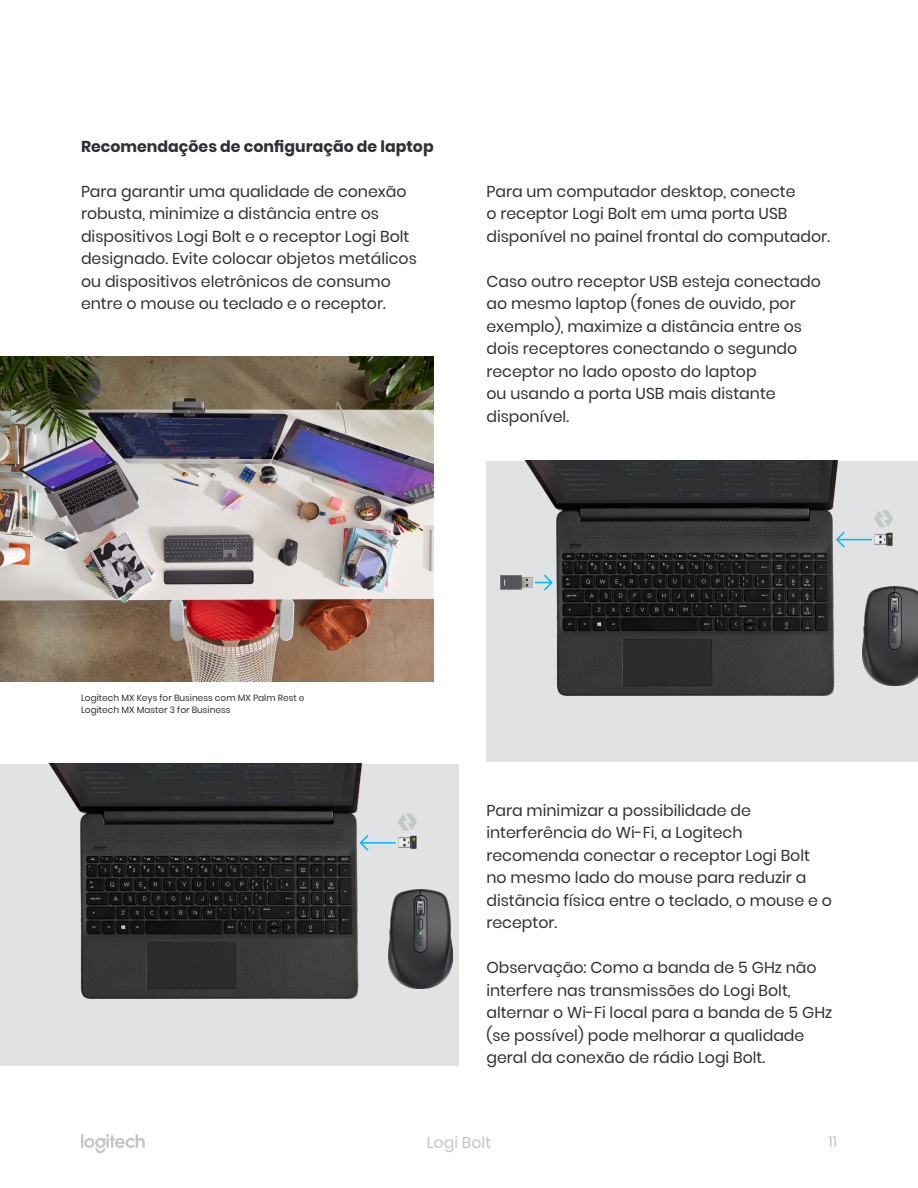
<style>
.page{position:relative;width:918px;height:1188px;background:#fff}
.page>*{position:absolute;margin:0;border:0;box-sizing:border-box;transform-origin:0 0}
.t1{font:15.75px/22.5px "Poppins";color:#2e3033}
.t2{font:700 15.75px "Poppins";color:#2e3033}
.t3{font:15.75px "Poppins";color:#c2c7c7}
.t4{font:15px "Poppins";color:#c2c7c7}
.t5{font:9px/12px "Poppins";color:#2e3033}
</style>
<div class="page">
<svg style="left:81px;top:1134px;width:65px;height:19px"></svg>
<img style="left:0;top:356px;width:433px;height:325px">
<div style="left:486px;top:461px;width:432px;height:301px;background:#e1e2e3"></div>
<img style="left:525px;top:461px;width:314px;height:235px">
<img style="left:874px;top:532px;width:19px;height:14px">
<hr style="left:837px;top:539px;width:35px;height:1px;background:#00b8fc">
<svg style="left:835px;top:530px;width:11px;height:19px"></svg>
<img style="left:500px;top:559px;width:36px;height:47px">
<svg style="left:535px;top:573px;width:19px;height:19px"></svg>
<svg style="left:874px;top:510px;width:19px;height:17px"></svg>
<img style="left:863px;top:586px;width:55px;height:99px">
<div style="left:0;top:764px;width:459px;height:301px;background:#e1e2e3"></div>
<img style="left:388px;top:889px;width:64px;height:99px">
<img style="left:49px;top:764px;width:314px;height:235px">
<img style="left:398px;top:830px;width:19px;height:19px">
<hr style="left:361px;top:842px;width:35px;height:2px;background:#00b8fc">
<svg style="left:358px;top:833px;width:12px;height:19px"></svg>
<svg style="left:398px;top:813px;width:19px;height:17px"></svg>
<p class="t2" style="left:81px;top:137px;width:354px">Recomendações de configuração de laptop</p>
<p class="t1" style="left:81px;top:180px;width:337px">Para garantir uma qualidade de conexão robusta, minimize a distância entre os dispositivos Logi Bolt e o receptor Logi Bolt designado. Evite colocar objetos metálicos ou dispositivos eletrônicos de consumo entre o mouse ou teclado e o receptor.</p>
<p class="t1" style="left:486px;top:180px;width:345px">Para um computador desktop, conecte<br>o receptor Logi Bolt em uma porta USB disponível no painel frontal do computador.</p>
<p class="t1" style="left:486px;top:270px;width:336px">Caso outro receptor USB esteja conectado ao mesmo laptop (fones de ouvido, por exemplo), maximize a distância entre os dois receptores conectando o segundo receptor no lado oposto do laptop<br>ou usando a porta USB mais distante disponível.</p>
<p class="t5" style="left:81px;top:692px;width:225px">Logitech MX Keys for Business com MX Palm Rest e<br>Logitech MX Master 3 for Business</p>
<p class="t1" style="left:486px;top:799px;width:347px">Para minimizar a possibilidade de interferência do Wi‑Fi, a Logitech recomenda conectar o receptor Logi Bolt no mesmo lado do mouse para reduzir a distância física entre o teclado, o mouse e o receptor.</p>
<p class="t1" style="left:486px;top:957px;width:347px">Observação: Como a banda de 5 GHz não interfere nas transmissões do Logi Bolt, alternar o Wi‑Fi local para a banda de 5 GHz (se possível) pode melhorar a qualidade geral da conexão de rádio Logi Bolt.</p>
<p class="t3" style="left:427px;top:1134px;width:66px">Logi Bolt</p>
<p class="t4" style="left:828px;top:1134px;width:10px">11</p>
</div>
